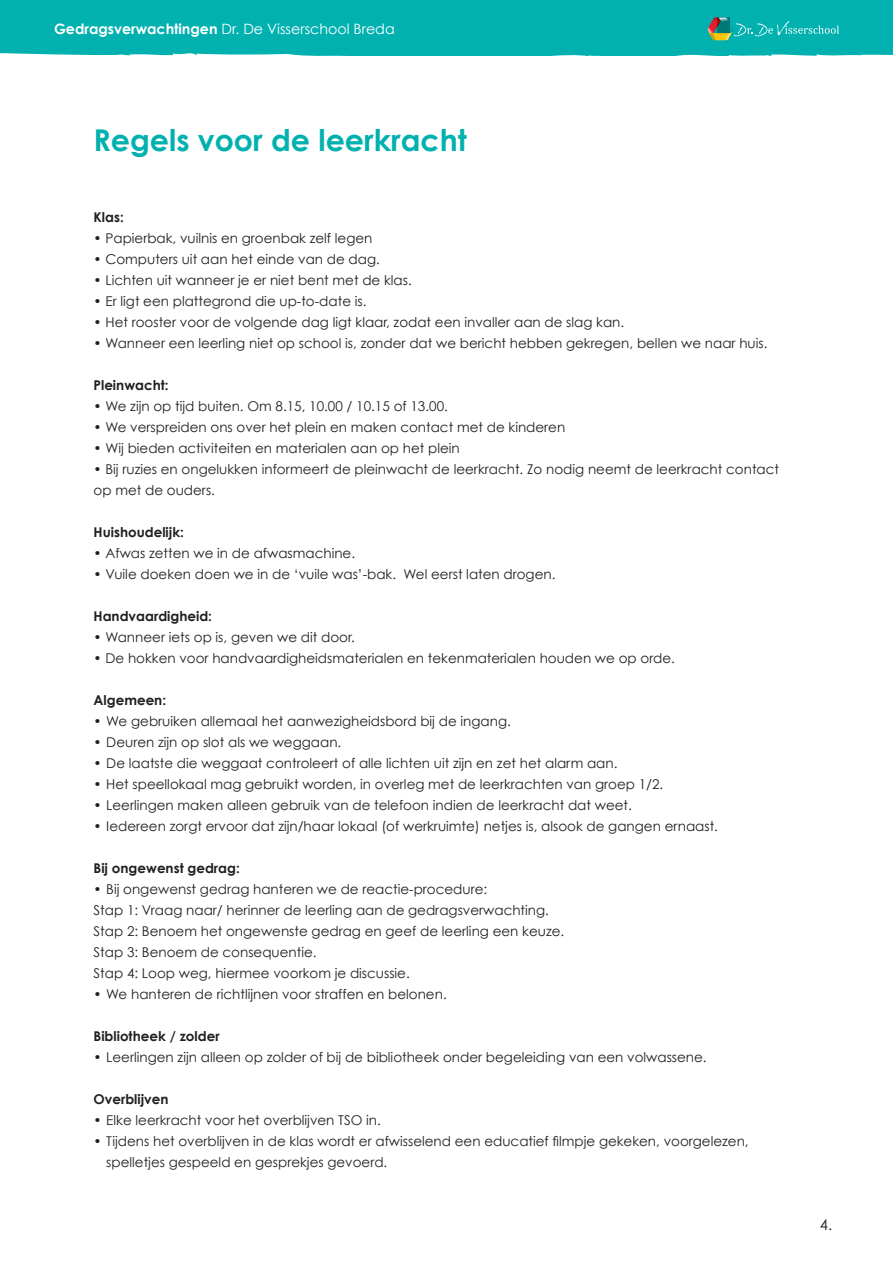
<style>
.page{position:relative;width:893px;height:1263px;background:#fff}
.page>*{position:absolute;margin:0;border:0;box-sizing:border-box;transform-origin:0 0}
.Body{font:700 30px "Century Gothic";color:#00b1b0}
.t1{font:15px "Century Gothic";color:#231f20}
.t2{font:14.25px "Century Gothic";color:#fff}
.Body-2{font:13.5px/21px "Century Gothic";color:#231f20}
.Body-3{font:700 13.5px "Century Gothic";color:#231f20}
.s1{font-weight:700}
</style>
<div class="page">
<div style="left:0;top:0;width:893px;height:55px;background:#00b1b0"></div>
<svg style="left:0;top:53px;width:890px;height:3px"></svg>
<svg style="left:707px;top:17px;width:132px;height:23px"></svg>
<p class="t2" style="left:54px;top:20px;width:342px"><span class="s1">Gedragsverwachtingen</span> Dr. De Visserschool Breda</p>
<p class="Body" style="left:94px;top:121px;width:375px">Regels voor de leerkracht</p>
<p class="Body-3" style="left:94px;top:209px;width:32px">Klas:</p>
<p class="Body-2" style="left:94px;top:227px;width:280px">• Papierbak, vuilnis en groenbak zelf legen</p>
<p class="Body-2" style="left:94px;top:248px;width:288px">• Computers uit aan het einde van de dag.</p>
<p class="Body-2" style="left:94px;top:269px;width:320px">• Lichten uit wanneer je er niet bent met de klas.</p>
<p class="Body-2" style="left:94px;top:290px;width:274px">• Er ligt een plattegrond die up-to-date is.</p>
<p class="Body-2" style="left:94px;top:311px;width:532px">• Het rooster voor de volgende dag ligt klaar, zodat een invaller aan de slag kan.</p>
<p class="Body-2" style="left:94px;top:332px;width:675px">• Wanneer een leerling niet op school is, zonder dat we bericht hebben gekregen, bellen we naar huis.</p>
<p class="Body-3" style="left:94px;top:377px;width:77px">Pleinwacht:</p>
<p class="Body-2" style="left:94px;top:395px;width:356px">• We zijn op tijd buiten. Om 8.15, 10.00 / 10.15 of 13.00.</p>
<p class="Body-2" style="left:94px;top:416px;width:473px">• We verspreiden ons over het plein en maken contact met de kinderen</p>
<p class="Body-2" style="left:94px;top:437px;width:368px">• Wij bieden activiteiten en materialen aan op het plein</p>
<p class="Body-2" style="left:94px;top:458px;width:687px">• Bij ruzies en ongelukken informeert de pleinwacht de leerkracht. Zo nodig neemt de leerkracht contact op met de ouders.</p>
<p class="Body-3" style="left:94px;top:524px;width:92px">Huishoudelijk:</p>
<p class="Body-2" style="left:94px;top:542px;width:263px">• Afwas zetten we in de afwasmachine.</p>
<p class="Body-2" style="left:94px;top:563px;width:463px">• Vuile doeken doen we in de ‘vuile was’-bak. Wel eerst laten drogen.</p>
<p class="Body-3" style="left:94px;top:608px;width:120px">Handvaardigheid:</p>
<p class="Body-2" style="left:94px;top:626px;width:263px">• Wanneer iets op is, geven we dit door.</p>
<p class="Body-2" style="left:94px;top:647px;width:583px">• De hokken voor handvaardigheidsmaterialen en tekenmaterialen houden we op orde.</p>
<p class="Body-3" style="left:94px;top:692px;width:74px">Algemeen:</p>
<p class="Body-2" style="left:94px;top:710px;width:419px">• We gebruiken allemaal het aanwezigheidsbord bij de ingang.</p>
<p class="Body-2" style="left:94px;top:731px;width:249px">• Deuren zijn op slot als we weggaan.</p>
<p class="Body-2" style="left:94px;top:752px;width:525px">• De laatste die weggaat controleert of alle lichten uit zijn en zet het alarm aan.</p>
<p class="Body-2" style="left:94px;top:773px;width:571px">• Het speellokaal mag gebruikt worden, in overleg met de leerkrachten van groep 1/2.</p>
<p class="Body-2" style="left:94px;top:794px;width:540px">• Leerlingen maken alleen gebruik van de telefoon indien de leerkracht dat weet.</p>
<p class="Body-2" style="left:94px;top:815px;width:626px">• Iedereen zorgt ervoor dat zijn/haar lokaal (of werkruimte) netjes is, alsook de gangen ernaast.</p>
<p class="Body-3" style="left:94px;top:860px;width:148px">Bij ongewenst gedrag:</p>
<p class="Body-2" style="left:94px;top:878px;width:395px">• Bij ongewenst gedrag hanteren we de reactie-procedure:</p>
<p class="Body-2" style="left:94px;top:899px;width:457px">Stap 1: Vraag naar/ herinner de leerling aan de gedragsverwachting.</p>
<p class="Body-2" style="left:94px;top:920px;width:472px">Stap 2: Benoem het ongewenste gedrag en geef de leerling een keuze.</p>
<p class="Body-2" style="left:94px;top:941px;width:225px">Stap 3: Benoem de consequentie.</p>
<p class="Body-2" style="left:94px;top:962px;width:318px">Stap 4: Loop weg, hiermee voorkom je discussie.</p>
<p class="Body-2" style="left:94px;top:983px;width:355px">• We hanteren de richtlijnen voor straffen en belonen.</p>
<p class="Body-3" style="left:94px;top:1028px;width:128px">Bibliotheek / zolder</p>
<p class="Body-2" style="left:94px;top:1046px;width:615px">• Leerlingen zijn alleen op zolder of bij de bibliotheek onder begeleiding van een volwassene.</p>
<p class="Body-3" style="left:94px;top:1091px;width:77px">Overblijven</p>
<p class="Body-2" style="left:94px;top:1109px;width:289px">• Elke leerkracht voor het overblijven TSO in.</p>
<p class="Body-2" style="left:94px;top:1130px;width:657px">• Tijdens het overblijven in de klas wordt er afwisselend een educatief filmpje gekeken, voorgelezen,</p>
<p class="Body-2" style="left:106px;top:1151px;width:283px">spelletjes gespeeld en gesprekjes gevoerd.</p>
<p class="t1" style="left:820px;top:1215px;width:14px">4.</p>
</div>
